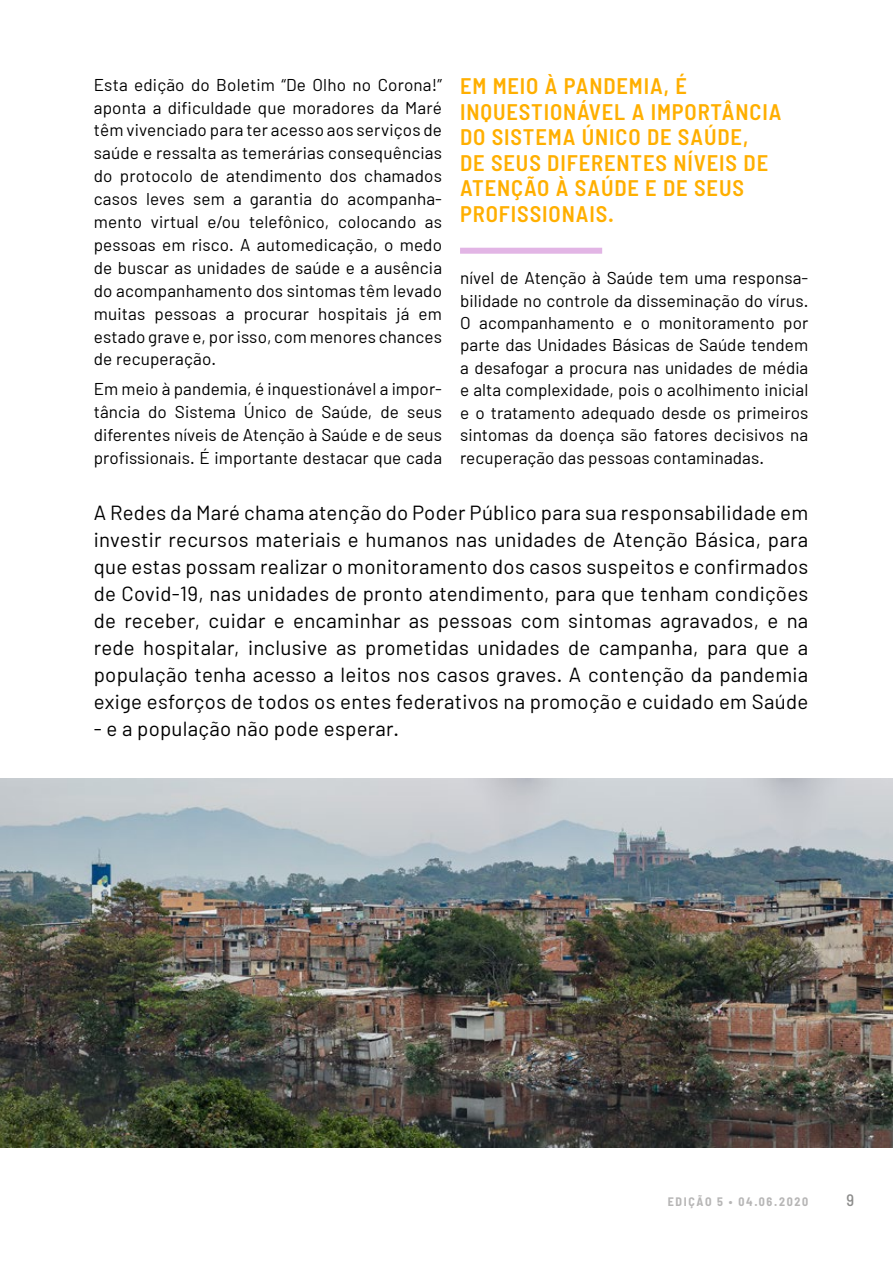
<style>
.page{position:relative;width:893px;height:1263px;background:#fff}
.page>*{position:absolute;margin:0;border:0;box-sizing:border-box;transform-origin:0 0}
.t1{font:600 semi-condensed 22.5px/25.5px "Barlow";letter-spacing:.04em;color:#ffaf00}
.t2{font:20.4px/27px "Barlow";letter-spacing:.015em;color:#000;text-align:justify}
.t3{font:17.1px/23px "Barlow";letter-spacing:.005em;color:#000;text-align:justify}
.t4{font:500 semi-condensed 16.5px "Barlow";color:#8c8c8b}
.t5{font:700 semi-condensed 12px "Barlow";letter-spacing:.14em;color:#b7b6b6}
</style>
<div class="page">
<div style="left:460px;top:248px;width:142px;height:6px;background:#e2b5e5"></div>
<img style="left:0;top:778px;width:893px;height:369px">
<p class="t3" style="left:94px;top:73px;width:350px">Esta edição do Boletim “De Olho no Corona!” aponta a dificuldade que moradores da Maré têm vivenciado para ter acesso aos serviços de saúde e ressalta as temerárias consequências do protocolo de atendimento dos chamados casos leves sem a garantia do acompanha&shy;mento virtual e/ou telefônico, colocando as pessoas em risco. A automedicação, o medo de buscar as unidades de saúde e a ausência do acompanhamento dos sintomas têm levado muitas pessoas a procurar hospitais já em estado grave e, por isso, com menores chances de recuperação.</p>
<p class="t3" style="left:94px;top:377px;width:350px">Em meio à pandemia, é inquestionável a impor&shy;tância do Sistema Único de Saúde, de seus diferentes níveis de Atenção à Saúde e de seus profissionais. É importante destacar que cada</p>
<h1 class="t1" style="left:460px;top:73px;width:323px">EM MEIO À PANDEMIA, É<br>INQUESTIONÁVEL A IMPORTÂNCIA<br>DO SISTEMA ÚNICO DE SAÚDE,<br>DE SEUS DIFERENTES NÍVEIS DE<br>ATENÇÃO À SAÚDE E DE SEUS<br>PROFISSIONAIS.</h1>
<p class="t3" style="left:460px;top:266px;width:350px;line-height:22.4px">nível de Atenção à Saúde tem uma responsa&shy;bilidade no controle da disseminação do vírus.<br>O acompanhamento e o monitoramento por parte das Unidades Básicas de Saúde tendem a desafogar a procura nas unidades de média e alta complexidade, pois o acolhimento inicial e o tratamento adequado desde os primeiros sintomas da doença são fatores decisivos na recuperação das pessoas contaminadas.</p>
<p class="t2" style="left:94px;top:499px;width:716px">A Redes da Maré chama atenção do Poder Público para sua responsabilidade em investir recursos materiais e humanos nas unidades de Atenção Básica, para que estas possam realizar o monitoramento dos casos suspeitos e confirmados de Covid-19, nas unidades de pronto atendimento, para que tenham condições de receber, cuidar e encaminhar as pessoas com sintomas agravados, e na rede hospitalar, inclusive as prometidas unidades de campanha, para que a população tenha acesso a leitos nos casos graves. A contenção da pandemia exige esforços de todos os entes federativos na promoção e cuidado em Saúde</p>
<p class="t2" style="left:94px;top:715px;width:307px">- e a população não pode esperar.</p>
<p class="t5" style="left:668px;top:1194px;width:142px">EDIÇÃO 5 • 04.06.2020</p>
<p class="t4" style="left:847px;top:1190px;width:9px">9</p>
</div>
